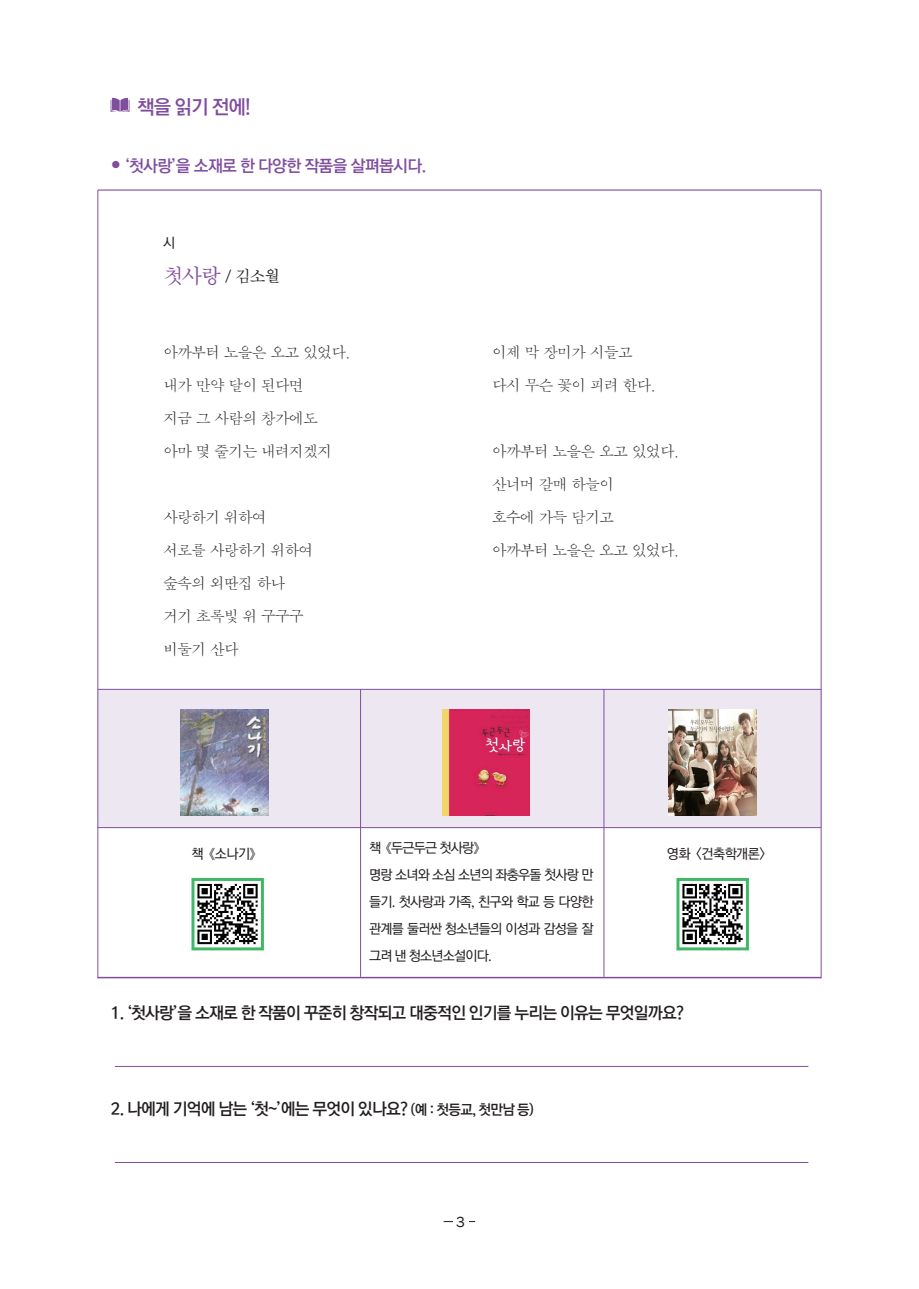
<style>
.page{position:relative;width:919px;height:1289px;background:#fff}
.page>*{position:absolute;margin:0;border:0;box-sizing:border-box;transform-origin:0 0}
.t1{font:19.5px "Rix Go B";color:#7f4e9f}
.t2{font:16.5px "Rix Go B";letter-spacing:-.05em;color:#231f20}
.t3{font:16.5px "Rix Go B";letter-spacing:-.04em;color:#7f4e9f}
.t4{font:16.5px "SM3 SS Myung Jo 04";color:#231f20}
.t5{font:15.75px/33px "SMSE Myung Jo Std";letter-spacing:-.11em;color:#231f20}
.t6{font:15px "Franklin Gothic";color:#231f20}
.t7{font:13.5px/27px "Rix Go M";letter-spacing:-.06em;color:#231f20}
.s1{font-size:21px;color:#7f4e9f}
.s2{font-size:14.1px}
</style>
<div class="page">
<hr style="left:443px;top:1221px;width:32px;height:1px;background:#231f20">
<div style="left:453px;top:1212px;width:15px;height:17px;background:#fff"></div>
<div style="left:98px;top:689px;width:723px;height:139px;background:#ede7f2"></div>
<hr style="left:98px;top:189px;width:723px;height:2px;background:#7f4e9f">
<hr style="left:98px;top:976px;width:723px;height:2px;background:#7f4e9f">
<hr style="left:98px;top:689px;width:723px;height:1px;background:#7f4e9f">
<hr style="left:98px;top:827px;width:723px;height:1px;background:#7f4e9f">
<img style="left:181px;top:709px;width:87px;height:107px">
<img style="left:442px;top:709px;width:87px;height:107px">
<img style="left:668px;top:709px;width:88px;height:107px">
<hr style="left:360px;top:689px;width:1px;height:287px;background:#7f4e9f">
<hr style="left:603px;top:689px;width:1px;height:287px;background:#7f4e9f">
<hr style="left:115px;top:1066px;width:693px;height:1px;background:#7f4e9f">
<hr style="left:115px;top:1162px;width:693px;height:1px;background:#7f4e9f">
<hr style="left:98px;top:190px;width:1px;height:788px;background:#7f4e9f">
<hr style="left:820px;top:190px;width:1px;height:788px;background:#7f4e9f">
<svg style="left:111px;top:97px;width:18px;height:15px"></svg>
<img style="left:191px;top:877px;width:74px;height:75px">
<img style="left:676px;top:877px;width:74px;height:75px">
<p class="t1" style="left:137px;top:95px;width:115px">책을 읽기 전에!</p>
<p class="t3" style="left:125px;top:155px;width:303px">‘첫사랑’을 소재로 한 다양한 작품을 살펴봅시다.</p>
<p class="t7" style="left:163px;top:229px;width:14px">시</p>
<p class="t4" style="left:163px;top:267px;width:119px"><span class="s1">첫사랑</span> / 김소월</p>
<p class="t5" style="left:163px;top:336px;width:190px">아까부터 노을은 오고 있었다. 내가 만약 달이 된다면<br>지금 그 사람의 창가에도 아마 몇 줄기는 내려지겠지</p>
<p class="t5" style="left:163px;top:501px;width:153px">사랑하기 위하여 서로를 사랑하기 위하여 숲속의 외딴집 하나 거기 초록빛 위 구구구 비둘기 산다</p>
<p class="t5" style="left:491px;top:336px;width:166px">이제 막 장미가 시들고 다시 무슨 꽃이 피려 한다.</p>
<p class="t5" style="left:491px;top:435px;width:190px">아까부터 노을은 오고 있었다. 산너머 갈매 하늘이<br>호수에 가득 담기고<br>아까부터 노을은 오고 있었다.</p>
<p class="t7" style="left:191px;top:840px;width:66px">책 《소나기》</p>
<p class="t7" style="left:369px;top:835px;width:226px">책 《두근두근 첫사랑》<br>명랑 소녀와 소심 소년의 좌충우돌 첫사랑 만 들기. 첫사랑과 가족, 친구와 학교 등 다양한 관계를 둘러싼 청소년들의 이성과 감성을 잘 그려 낸 청소년소설이다.</p>
<p class="t7" style="left:667px;top:840px;width:100px">영화 &lt;건축학개론&gt;</p>
<p class="t2" style="left:111px;top:1002px;width:575px">1. ‘첫사랑’을 소재로 한 작품이 꾸준히 창작되고 대중적인 인기를 누리는 이유는 무엇일까요?</p>
<p class="t2" style="left:111px;top:1098px;width:424px">2. 나에게 기억에 남는 ‘첫~’에는 무엇이 있나요? <span class="s2">(예 : 첫등교, 첫만남 등)</span></p>
<p class="t6" style="left:456px;top:1212px;width:10px">3</p>
</div>
